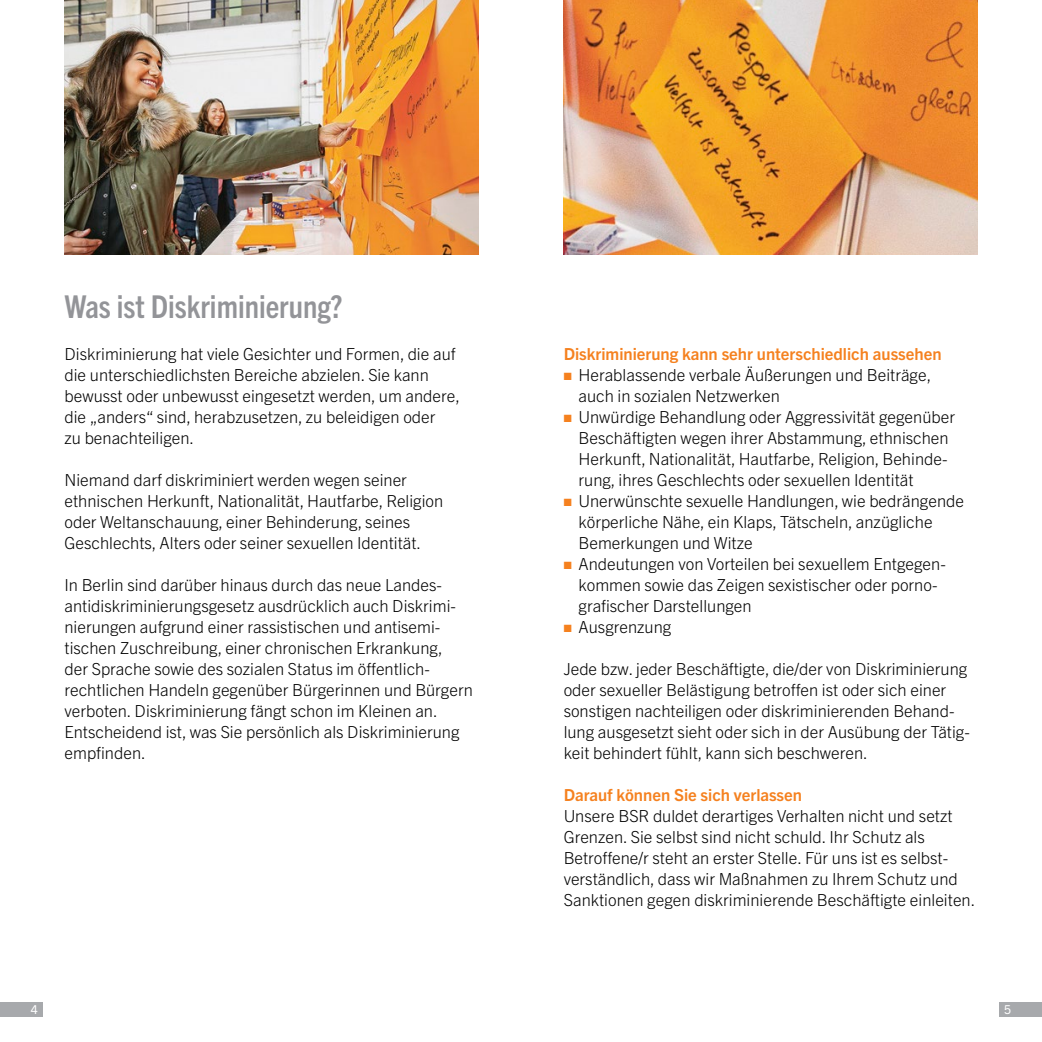
<style>
.page{position:relative;width:1042px;height:1042px;background:#fff}
.page>*{position:absolute;margin:0;border:0;box-sizing:border-box;transform-origin:0 0}
.t1{font:700 condensed 31.5px "Trade Gothic Next LT Pro";color:#939498}
.t2{font:300 16.62px/21px "Trade Gothic Next LT Pro";color:#000}
.t3{font:700 16.62px "Trade Gothic Next LT Pro";color:#f5811f}
.t4{font:12.25px "Trade Gothic Next LT Pro";color:#fff}
.s1{color:#f5811f}
</style>
<div class="page">
<div style="left:0;top:1002px;width:43px;height:15px;background:#a7a9ac"></div>
<div style="left:999px;top:1002px;width:43px;height:15px;background:#a7a9ac"></div>
<img style="left:564px;top:0;width:413px;height:255px">
<img style="left:64px;top:0;width:414px;height:255px">
<h1 class="t1" style="left:64px;top:285px;width:280px">Was ist Diskriminierung?</h1>
<p class="t2" style="left:64px;top:342px;width:397px">Diskriminierung hat viele Gesichter und Formen, die auf die unterschiedlichsten Bereiche abzielen. Sie kann bewusst oder unbewusst eingesetzt werden, um andere, die „anders“ sind, herabzusetzen, zu beleidigen oder<br>zu benachteiligen.</p>
<p class="t2" style="left:64px;top:468px;width:380px">Niemand darf diskriminiert werden wegen seiner ethnischen Herkunft, Nationalität, Hautfarbe, Religion oder Weltanschauung, einer Behinderung, seines Geschlechts, Alters oder seiner sexuellen Identität.</p>
<p class="t2" style="left:64px;top:573px;width:410px">In Berlin sind darüber hinaus durch das neue Landes&shy;antidiskriminierungsgesetz ausdrücklich auch Diskrimi&shy;nierungen aufgrund einer rassistischen und antisemi&shy;tischen Zuschreibung, einer chronischen Erkrankung,<br>der Sprache sowie des sozialen Status im öffentlich&shy;rechtlichen Handeln gegenüber Bürgerinnen und Bürgern verboten. Diskriminierung fängt schon im Kleinen an.<br>Entscheidend ist, was Sie persönlich als Diskriminierung empfinden.</p>
<p class="t3" style="left:564px;top:342px;width:379px">Diskriminierung kann sehr unterschiedlich aussehen</p>
<p class="t2" style="left:578px;top:363px;width:354px;text-indent:-15px"><span class="s1">■</span> Herablassende verbale Äußerungen und Beiträge, auch in sozialen Netzwerken</p>
<p class="t2" style="left:578px;top:405px;width:378px;text-indent:-15px"><span class="s1">■</span> Unwürdige Behandlung oder Aggressivität gegenüber Beschäftigten wegen ihrer Abstammung, ethnischen Herkunft, Nationalität, Hautfarbe, Religion, Behinde&shy;rung, ihres Geschlechts oder sexuellen Identität</p>
<p class="t2" style="left:578px;top:489px;width:387px;text-indent:-15px"><span class="s1">■</span> Unerwünschte sexuelle Handlungen, wie bedrängende körperliche Nähe, ein Klaps, Tätscheln, anzügliche<br>Bemerkungen und Witze</p>
<p class="t2" style="left:578px;top:552px;width:369px;text-indent:-15px"><span class="s1">■</span> Andeutungen von Vorteilen bei sexuellem Entgegen&shy;kommen sowie das Zeigen sexistischer oder porno&shy;grafischer Darstellungen</p>
<p class="t2" style="left:564px;top:615px;width:109px"><span class="s1">■</span> Ausgrenzung</p>
<p class="t2" style="left:564px;top:657px;width:408px">Jede bzw. jeder Beschäftigte, die/der von Diskriminierung oder sexueller Belästigung betroffen ist oder sich einer sonstigen nachteiligen oder diskriminierenden Behand&shy;lung ausgesetzt sieht oder sich in der Ausübung der Tätig&shy;keit behindert fühlt, kann sich beschweren.</p>
<p class="t3" style="left:564px;top:783px;width:240px">Darauf können Sie sich verlassen</p>
<p class="t2" style="left:564px;top:804px;width:413px">Unsere BSR duldet derartiges Verhalten nicht und setzt Grenzen. Sie selbst sind nicht schuld. Ihr Schutz als Betroffene/r steht an erster Stelle. Für uns ist es selbst&shy;verständlich, dass wir Maßnahmen zu Ihrem Schutz und Sanktionen gegen diskriminierende Beschäftigte einleiten.</p>
<p class="t4" style="left:31px;top:1001px;width:9px">4</p>
<p class="t4" style="left:1004px;top:1001px;width:9px">5</p>
</div>
